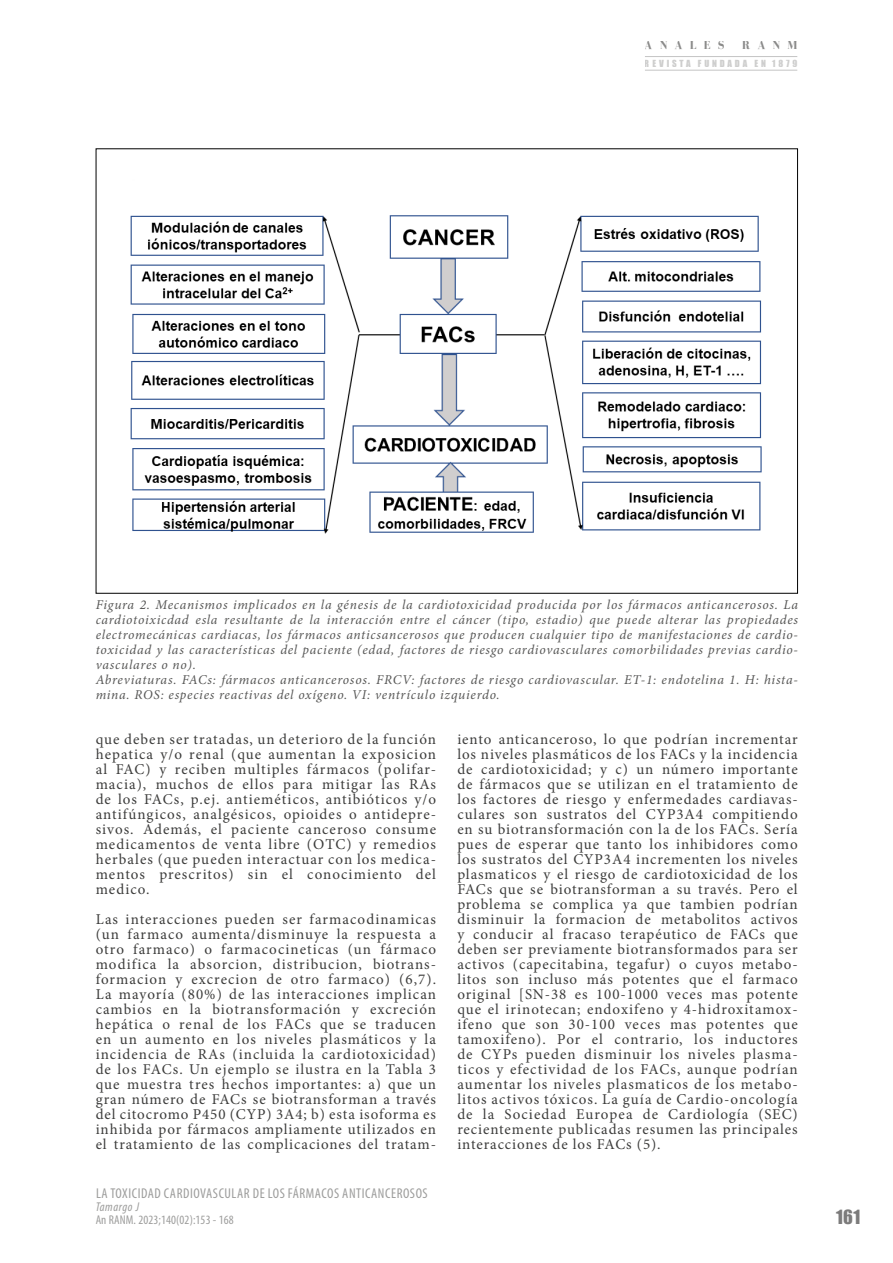
<style>
.page{position:relative;width:893px;height:1263px;background:#fff}
.page>*{position:absolute;margin:0;border:0;box-sizing:border-box;transform-origin:0 0}
.t1{font:18px "Impact";color:#7c7b7b}
.Anales{font:15px/15px "Minion Pro";letter-spacing:.06em;color:#3c3c3b;text-align:justify}
.t2{font:condensed 14.25px "Myriad Pro";letter-spacing:.04em;color:#9d9d9c}
.t3{font:italic 13.5px/15px "Minion Pro";letter-spacing:.055em;color:#575756;text-align:justify}
.t4{font:condensed 12.75px "Myriad Pro";letter-spacing:.01em;color:#9d9d9c}
.t5{font:italic condensed 12.75px "Myriad Pro";letter-spacing:.05em;color:#9d9d9c}
.t6{font:700 12px "Bodoni FLF";letter-spacing:.6em;color:#3c3c3b}
.t7{font:9px "Impact";letter-spacing:.315em;color:#9d9d9c}
</style>
<div class="page">
<hr style="left:645px;top:56px;width:152px;height:1px;background:#9d9d9c">
<hr style="left:645px;top:70px;width:152px;height:1px;background:#9d9d9c">
<img style="left:130px;top:215px;width:632px;height:319px">
<p class="t6" style="left:645px;top:39px;width:81px">ANALES</p>
<p class="t6" style="left:742px;top:39px;width:57px">RANM</p>
<p class="t7" style="left:645px;top:56px;width:154px">REVISTA FUNDADA EN 1879</p>
<p class="t3" style="left:96px;top:597px;width:704px">Figura 2. Mecanismos implicados en la génesis de la cardiotoxicidad producida por los fármacos anticancerosos. La cardiotoixicdad esla resultante de la interacción entre el cáncer (tipo, estadio) que puede alterar las propiedades electromecánicas cardiacas, los fármacos anticsancerosos que producen cualquier tipo de manifestaciones de cardio&shy;toxicidad y las características del paciente (edad, factores de riesgo cardiovasculares comorbilidades previas cardio&shy;vasculares o no).</p>
<p class="t3" style="left:96px;top:672px;width:704px">Abreviaturas. FACs: fármacos anticancerosos. FRCV: factores de riesgo cardiovascular. ET-1: endotelina 1. H: hista&shy;mina. ROS: especies reactivas del oxígeno. VI: ventrículo izquierdo.</p>
<p class="Anales" style="left:96px;top:732px;width:342px">que deben ser tratadas, un deterioro de la función hepatica y/o renal (que aumentan la exposicion al FAC) y reciben multiples fármacos (polifar&shy;macia), muchos de ellos para mitigar las RAs de los FACs, p.ej. antieméticos, antibióticos y/o antifúngicos, analgésicos, opioides o antidepre&shy;sivos. Además, el paciente canceroso consume medicamentos de venta libre (OTC) y remedios herbales (que pueden interactuar con los medica&shy;mentos prescritos) sin el conocimiento del medico.</p>
<p class="Anales" style="left:96px;top:912px;width:342px">Las interacciones pueden ser farmacodinamicas (un farmaco aumenta/disminuye la respuesta a otro farmaco) o farmacocineticas (un fármaco modifica la absorcion, distribucion, biotrans&shy;formacion y excrecion de otro farmaco) (6,7).<br>La mayoría (80%) de las interacciones implican cambios en la biotransformación y excreción hepática o renal de los FACs que se traducen en un aumento en los niveles plasmáticos y la incidencia de RAs (incluida la cardiotoxicidad) de los FACs. Un ejemplo se ilustra en la Tabla 3 que muestra tres hechos importantes: a) que un gran número de FACs se biotransforman a través del citocromo P450 (CYP) 3A4; b) esta isoforma es inhibida por fármacos ampliamente utilizados en el tratamiento de las complicaciones del tratam-</p>
<p class="t2" style="left:96px;top:1184px;width:333px">LA TOXICIDAD CARDIOVASCULAR DE LOS FÁRMACOS ANTICANCEROSOS</p>
<p class="t5" style="left:96px;top:1199px;width:45px">Tamargo J</p>
<p class="t4" style="left:96px;top:1212px;width:139px">An RANM. 2023;140(02):153 - 168</p>
<p class="Anales" style="left:457px;top:732px;width:342px">iento anticanceroso, lo que podrían incrementar los niveles plasmáticos de los FACs y la incidencia de cardiotoxicidad; y c) un número importante de fármacos que se utilizan en el tratamiento de los factores de riesgo y enfermedades cardiavas&shy;culares son sustratos del CYP3A4 compitiendo en su biotransformación con la de los FACs. Sería pues de esperar que tanto los inhibidores como los sustratos del CYP3A4 incrementen los niveles plasmaticos y el riesgo de cardiotoxicidad de los FACs que se biotransforman a su través. Pero el problema se complica ya que tambien podrían disminuir la formacion de metabolitos activos y conducir al fracaso terapéutico de FACs que deben ser previamente biotransformados para ser activos (capecitabina, tegafur) o cuyos metabo&shy;litos son incluso más potentes que el farmaco original [SN-38 es 100-1000 veces mas potente que el irinotecan; endoxifeno y 4-hidroxitamox&shy;ifeno que son 30-100 veces mas potentes que tamoxifeno). Por el contrario, los inductores de CYPs pueden disminuir los niveles plasma&shy;ticos y efectividad de los FACs, aunque podrían aumentar los niveles plasmaticos de los metabo&shy;litos activos tóxicos. La guía de Cardio-oncología de la Sociedad Europea de Cardiología (SEC) recientemente publicadas resumen las principales interacciones de los FACs (5).</p>
<p class="t1" style="left:836px;top:1203px;width:26px">161</p>
</div>
